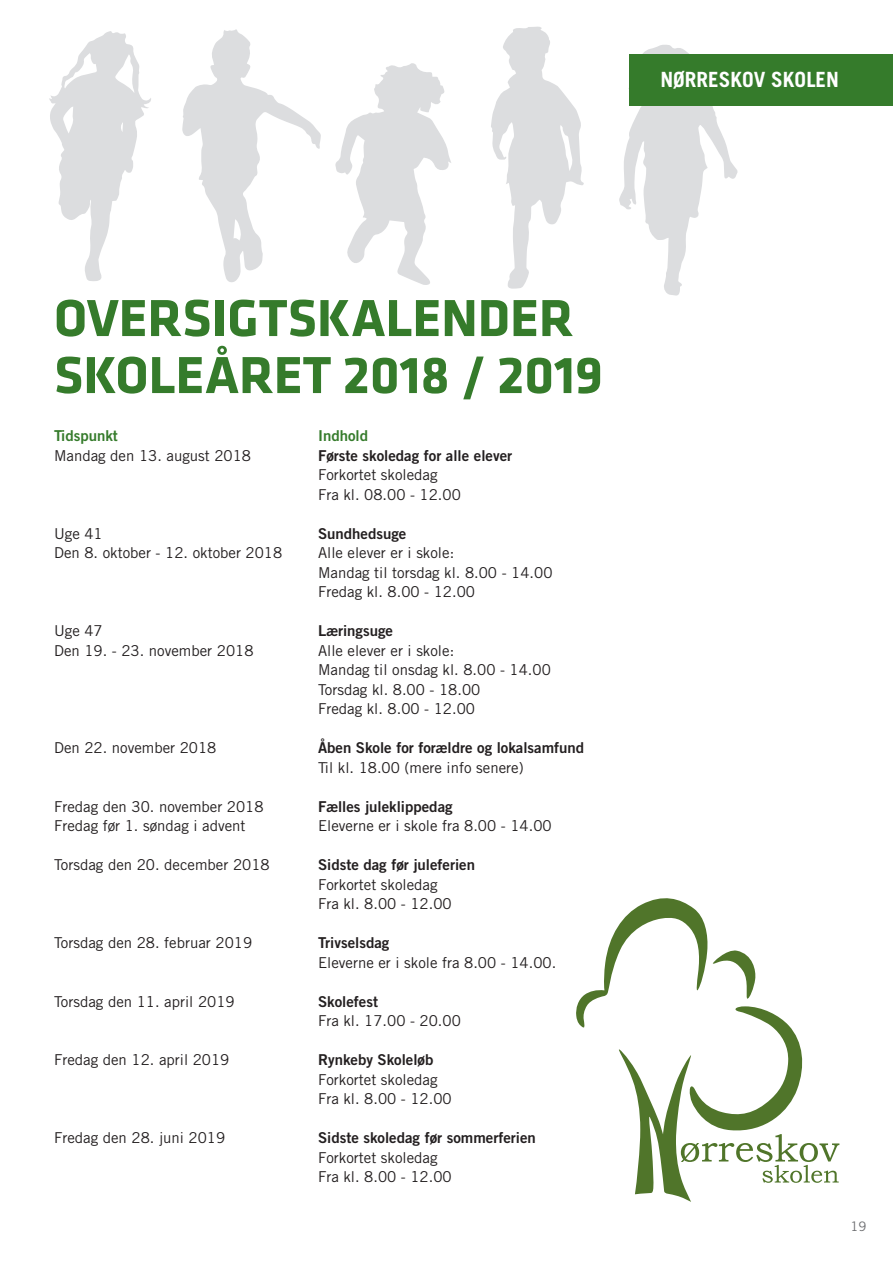
<style>
.page{position:relative;width:893px;height:1263px;background:#fff}
.page>*{position:absolute;margin:0;border:0;box-sizing:border-box;transform-origin:0 0}
.overskrift{font:700 54px/57px "Klavika";color:#357b2b}
.t1{font:700 21px "Trade Gothic LT Std";color:#fff}
.brødtekst{font:15px "Trade Gothic LT Std";color:#231f20}
.brødtekst-2{font:15px "Trade Gothic LT Std Bd 2";color:#231f20}
.brødtekst-3{font:15px "Trade Gothic LT Std Bd 2";color:#357b2b}
.t2{font:13.05px "Trade Gothic LT Std";color:#6c6d70}
</style>
<div class="page">
<svg style="left:576px;top:898px;width:263px;height:304px"></svg>
<svg style="left:619px;top:45px;width:119px;height:251px"></svg>
<svg style="left:335px;top:63px;width:116px;height:222px"></svg>
<svg style="left:49px;top:31px;width:102px;height:250px"></svg>
<svg style="left:182px;top:29px;width:139px;height:253px"></svg>
<svg style="left:491px;top:26px;width:93px;height:263px"></svg>
<div style="left:629px;top:54px;width:264px;height:51px;background:#357b2b"></div>
<h2 class="t1" style="left:660px;top:67px;width:180px">NØRRESKOV SKOLEN</h2>
<p class="overskrift" style="left:54px;top:291px;width:550px">OVERSIGTSKALENDER<br>SKOLEÅRET 2018 / 2019</p>
<p class="brødtekst-3" style="left:54px;top:427px;width:65px">Tidspunkt</p>
<p class="brødtekst-3" style="left:318px;top:427px;width:52px">Indhold</p>
<p class="brødtekst" style="left:54px;top:446px;width:199px">Mandag den 13. august 2018</p>
<p class="brødtekst-2" style="left:318px;top:446px;width:196px">Første skoledag for alle elever</p>
<p class="brødtekst" style="left:318px;top:466px;width:121px">Forkortet skoledag</p>
<p class="brødtekst" style="left:318px;top:485px;width:144px">Fra kl. 08.00 - 12.00</p>
<p class="brødtekst" style="left:54px;top:524px;width:50px">Uge 41</p>
<p class="brødtekst-2" style="left:318px;top:524px;width:90px">Sundhedsuge</p>
<p class="brødtekst" style="left:54px;top:544px;width:230px">Den 8. oktober - 12. oktober 2018</p>
<p class="brødtekst" style="left:318px;top:544px;width:138px">Alle elever er i skole:</p>
<p class="brødtekst" style="left:318px;top:563px;width:236px">Mandag til torsdag kl. 8.00 - 14.00</p>
<p class="brødtekst" style="left:318px;top:583px;width:159px">Fredag kl. 8.00 - 12.00</p>
<p class="brødtekst" style="left:54px;top:622px;width:50px">Uge 47</p>
<p class="brødtekst-2" style="left:318px;top:622px;width:77px">Læringsuge</p>
<p class="brødtekst" style="left:54px;top:641px;width:201px">Den 19. - 23. november 2018</p>
<p class="brødtekst" style="left:318px;top:641px;width:138px">Alle elever er i skole:</p>
<p class="brødtekst" style="left:318px;top:661px;width:234px">Mandag til onsdag kl. 8.00 - 14.00</p>
<p class="brødtekst" style="left:318px;top:680px;width:164px">Torsdag kl. 8.00 - 18.00</p>
<p class="brødtekst" style="left:318px;top:700px;width:159px">Fredag kl. 8.00 - 12.00</p>
<p class="brødtekst" style="left:54px;top:739px;width:164px">Den 22. november 2018</p>
<p class="brødtekst-2" style="left:318px;top:739px;width:268px">Åben Skole for forældre og lokalsamfund</p>
<p class="brødtekst" style="left:318px;top:758px;width:207px">Til kl. 18.00 (mere info senere)</p>
<p class="brødtekst" style="left:54px;top:797px;width:211px">Fredag den 30. november 2018</p>
<p class="brødtekst-2" style="left:318px;top:797px;width:136px">Fælles juleklippedag</p>
<p class="brødtekst" style="left:54px;top:817px;width:193px">Fredag før 1. søndag i advent</p>
<p class="brødtekst" style="left:318px;top:817px;width:235px">Eleverne er i skole fra 8.00 - 14.00</p>
<p class="brødtekst" style="left:54px;top:856px;width:217px">Torsdag den 20. december 2018</p>
<p class="brødtekst-2" style="left:318px;top:856px;width:159px">Sidste dag før juleferien</p>
<p class="brødtekst" style="left:318px;top:875px;width:121px">Forkortet skoledag</p>
<p class="brødtekst" style="left:318px;top:895px;width:135px">Fra kl. 8.00 - 12.00</p>
<p class="brødtekst" style="left:54px;top:934px;width:200px">Torsdag den 28. februar 2019</p>
<p class="brødtekst-2" style="left:318px;top:934px;width:73px">Trivselsdag</p>
<p class="brødtekst" style="left:318px;top:953px;width:240px">Eleverne er i skole fra 8.00 - 14.00.</p>
<p class="brødtekst" style="left:54px;top:992px;width:182px">Torsdag den 11. april 2019</p>
<p class="brødtekst-2" style="left:318px;top:992px;width:61px">Skolefest</p>
<p class="brødtekst" style="left:318px;top:1012px;width:144px">Fra kl. 17.00 - 20.00</p>
<p class="brødtekst" style="left:54px;top:1051px;width:177px">Fredag den 12. april 2019</p>
<p class="brødtekst-2" style="left:318px;top:1051px;width:117px">Rynkeby Skoleløb</p>
<p class="brødtekst" style="left:318px;top:1070px;width:121px">Forkortet skoledag</p>
<p class="brødtekst" style="left:318px;top:1090px;width:135px">Fra kl. 8.00 - 12.00</p>
<p class="brødtekst" style="left:54px;top:1129px;width:173px">Fredag den 28. juni 2019</p>
<p class="brødtekst-2" style="left:318px;top:1129px;width:219px">Sidste skoledag før sommerferien</p>
<p class="brødtekst" style="left:318px;top:1148px;width:121px">Forkortet skoledag</p>
<p class="brødtekst" style="left:318px;top:1168px;width:135px">Fra kl. 8.00 - 12.00</p>
<p class="t2" style="left:850px;top:1218px;width:17px">19</p>
</div>
